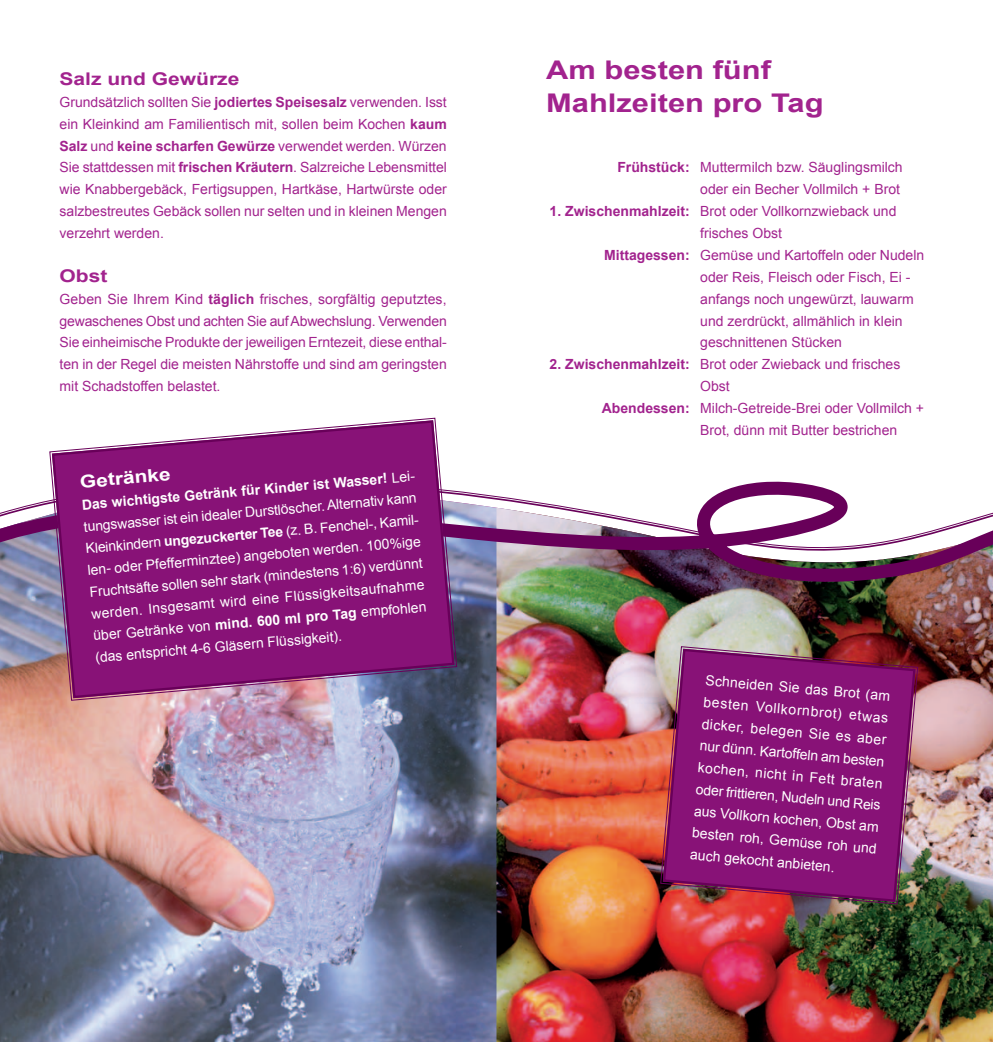
<style>
.page{position:relative;width:993px;height:1042px;background:#fff}
.page>*{position:absolute;margin:0;border:0;box-sizing:border-box;transform-origin:0 0}
.t1{font:700 25.72px/33.2px "Arial";color:#a2238e;scale:1.2 1}
.t2{font:700 17.5px "Arial";color:#a2238e;scale:1.2 1}
.t3{font:700 17.5px "Arial";color:#fff;scale:1.2 1}
.t4{font:14px/21.9px "Arial";color:#a2238e;text-align:justify}
.t5{font:14px/21.9px "Arial";color:#fff;text-align:justify}
.s1{font-weight:700}
</style>
<div class="page">
<img style="left:0;top:587px;width:496px;height:455px">
<img style="left:496px;top:587px;width:496px;height:455px">
<img style="left:0;top:562px;width:992px;height:25px">
<svg style="left:0;top:481px;width:992px;height:79px"></svg>
<svg style="left:659px;top:646px;width:259px;height:259px;background:#8b1d72"></svg>
<div style="left:662px;top:649px;width:253px;height:253px;border:2px solid #680059;border-radius:20px"></div>
<img style="left:49px;top:417px;width:408px;height:284px">
<svg style="left:51px;top:419px;width:404px;height:280px;background:#902c83"></svg>
<p class="t2" style="left:60px;top:69px;width:151px">Salz und Gewürze</p>
<p class="t4" style="left:60px;top:91px;width:388px">Grundsätzlich sollten Sie <span class="s1">jodiertes Speisesalz</span> verwenden. Isst ein Kleinkind am Familientisch mit, sollen beim Kochen <span class="s1">kaum Salz</span> und <span class="s1">keine scharfen Gewürze</span> verwendet werden. Würzen Sie stattdessen mit <span class="s1">frischen Kräutern</span>. Salzreiche Lebensmittel wie Knabbergebäck, Fertigsuppen, Hartkäse, Hartwürste oder salzbestreutes Gebäck sollen nur selten und in kleinen Mengen verzehrt werden.</p>
<p class="t2" style="left:60px;top:266px;width:41px">Obst</p>
<p class="t4" style="left:60px;top:288px;width:389px">Geben Sie Ihrem Kind <span class="s1">täglich</span> frisches, sorgfältig geputztes, gewaschenes Obst und achten Sie auf Abwechslung. Verwenden Sie einheimische Produkte der jeweiligen Erntezeit, diese enthal&shy;ten in der Regel die meisten Nährstoffe und sind am geringsten mit Schadstoffen belastet.</p>
<p class="t3" style="left:79px;top:472px;width:77px;rotate:-5deg">Getränke</p>
<p class="t5" style="left:81px;top:494px;width:338px;text-align:left;rotate:-5deg"><span class="s1">Das wichtigste Getränk für Kinder ist Wasser!</span> Lei&shy;tungswasser ist ein idealer Durstlöscher. Alternativ kann Kleinkindern <span class="s1">ungezuckerter Tee</span> (z. B. Fenchel-, Kamil&shy;len- oder Pfefferminztee) angeboten werden. 100%ige Fruchtsäfte sollen sehr stark (mindestens 1:6) verdünnt werden. Insgesamt wird eine Flüssigkeitsaufnahme über Getränke von <span class="s1">mind. 600 ml pro Tag</span> empfohlen (das entspricht 4-6 Gläsern Flüssigkeit).</p>
<h1 class="t1" style="left:546px;top:53px;width:233px">Am besten fünf<br>Mahlzeiten pro Tag</h1>
<p class="t4" style="left:617px;top:157px;width:287px;text-align:right"><span class="s1">Frühstück:</span> Muttermilch bzw. Säuglingsmilch oder ein Becher Vollmilch + Brot</p>
<p class="t4" style="left:549px;top:200px;width:348px"><span class="s1">1. Zwischenmahlzeit:</span> Brot oder Vollkornzwieback und</p>
<p class="t4" style="left:700px;top:222px;width:83px">frisches Obst</p>
<p class="t4" style="left:604px;top:244px;width:321px"><span class="s1">Mittagessen:</span> Gemüse und Kartoffeln oder Nudeln</p>
<p class="t4" style="left:700px;top:266px;width:211px">oder Reis, Fleisch oder Fisch, Ei -</p>
<p class="t4" style="left:700px;top:288px;width:215px">anfangs noch ungewürzt, lauwarm</p>
<p class="t4" style="left:700px;top:310px;width:204px">und zerdrückt, allmählich in klein</p>
<p class="t4" style="left:700px;top:331px;width:143px">geschnittenen Stücken</p>
<p class="t4" style="left:549px;top:353px;width:352px"><span class="s1">2. Zwischenmahlzeit:</span> Brot oder Zwieback und frisches</p>
<p class="t4" style="left:700px;top:375px;width:31px">Obst</p>
<p class="t4" style="left:601px;top:397px;width:324px"><span class="s1">Abendessen:</span> Milch-Getreide-Brei oder Vollmilch +</p>
<p class="t4" style="left:700px;top:419px;width:198px">Brot, dünn mit Butter bestrichen</p>
<p class="t5" style="left:706px;top:669px;width:187px;rotate:5deg">Schneiden Sie das Brot (am besten Vollkornbrot) etwas dicker, belegen Sie es aber nur dünn. Kartoffeln am besten kochen, nicht in Fett braten oder frittieren, Nudeln und Reis aus Vollkorn kochen, Obst am besten roh, Gemüse roh und auch gekocht anbieten.</p>
</div>
